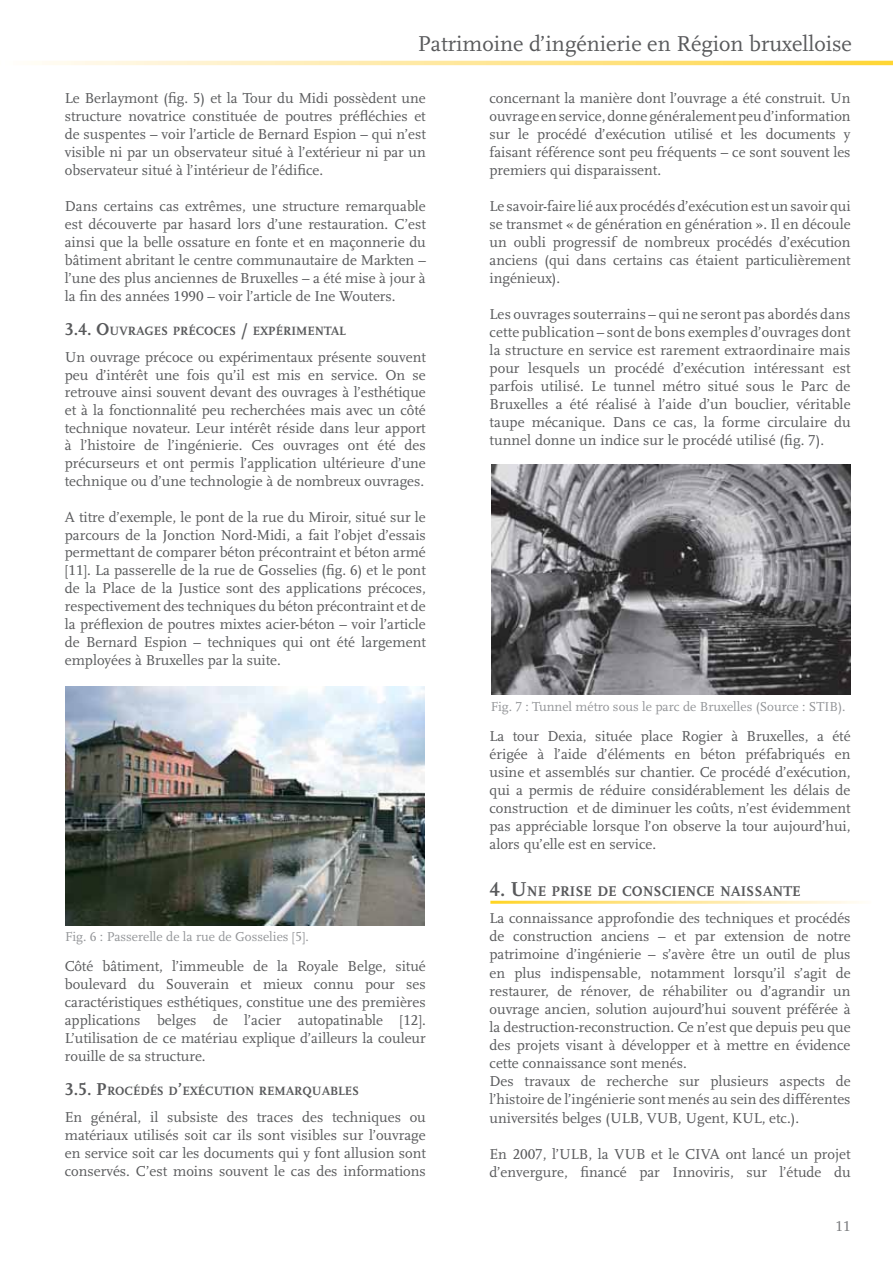
<style>
.page{position:relative;width:893px;height:1263px;background:#fff}
.page>*{position:absolute;margin:0;border:0;box-sizing:border-box;transform-origin:0 0}
.t1{font:22.5px "Scala LF";color:#58595b}
.t2{font:15px/18px "Scala LF";color:#58595b;text-align:justify}
.t3{font:15px "Scala LF";color:#77787b}
.t4{font:700 14.7px "Scala LF";color:#58595b}
.t5{font:13.5px "Scala LF";color:#939598}
.t6{font:700 12.6px "Scala LF";color:#58595b}
.s1{font-size:18px}
.s2{font-size:21px}
</style>
<div class="page">
<svg style="left:34px;top:61px;width:859px;height:4px;background:#ffe799"></svg>
<img style="left:66px;top:686px;width:359px;height:240px">
<img style="left:492px;top:465px;width:358px;height:230px">
<h1 class="t1" style="left:418px;top:35px;width:435px">Patrimoine d’ingénierie en Région bruxelloise</h1>
<p class="t2" style="left:65px;top:91px;width:363px">Le Berlaymont (fig. 5) et la Tour du Midi possèdent une structure novatrice constituée de poutres préfléchies et de suspentes – voir l’article de Bernard Espion – qui n’est visible ni par un observateur situé à l’extérieur ni par un observateur situé à l’intérieur de l’édifice.</p>
<p class="t2" style="left:65px;top:199px;width:362px">Dans certains cas extrêmes, une structure remarquable est découverte par hasard lors d’une restauration. C’est ainsi que la belle ossature en fonte et en maçonnerie du bâtiment abritant le centre communautaire de Markten – l’une des plus anciennes de Bruxelles – a été mise à jour à la fin des années 1990 – voir l’article de Ine Wouters.</p>
<p class="t6" style="left:65px;top:327px;width:282px"><span class="s1">3.4. O</span>UVRAGES PRÉCOCES <span class="s1">/</span> EXPÉRIMENTAL</p>
<p class="t2" style="left:65px;top:349px;width:362px">Un ouvrage précoce ou expérimentaux présente souvent peu d’intérêt une fois qu’il est mis en service. On se retrouve ainsi souvent devant des ouvrages à l’esthétique et à la fonctionnalité peu recherchées mais avec un côté technique novateur. Leur intérêt réside dans leur apport à l’histoire de l’ingénierie. Ces ouvrages ont été des précurseurs et ont permis l’application ultérieure d’une technique ou d’une technologie à de nombreux ouvrages.</p>
<p class="t2" style="left:65px;top:509px;width:362px">A titre d’exemple, le pont de la rue du Miroir, situé sur le parcours de la Jonction Nord-Midi, a fait l’objet d’essais permettant de comparer béton précontraint et béton armé [11]. La passerelle de la rue de Gosselies (fig. 6) et le pont de la Place de la Justice sont des applications précoces, respectivement des techniques du béton précontraint et de la préflexion de poutres mixtes acier-béton – voir l’article de Bernard Espion – techniques qui ont été largement employées à Bruxelles par la suite.</p>
<p class="t5" style="left:65px;top:932px;width:245px">Fig. 6 : Passerelle de la rue de Gosselies [5].</p>
<p class="t2" style="left:65px;top:958px;width:362px">Côté bâtiment, l’immeuble de la Royale Belge, situé boulevard du Souverain et mieux connu pour ses caractéristiques esthétiques, constitue une des premières applications belges de l’acier autopatinable [12].<br>L’utilisation de ce matériau explique d’ailleurs la couleur rouille de sa structure.</p>
<p class="t6" style="left:65px;top:1086px;width:296px"><span class="s1">3.5. P</span>ROCÉDÉS D<span class="s1">’</span>EXÉCUTION REMARQUABLES</p>
<p class="t2" style="left:65px;top:1109px;width:363px">En général, il subsiste des traces des techniques ou matériaux utilisés soit car ils sont visibles sur l’ouvrage en service soit car les documents qui y font allusion sont conservés. C’est moins souvent le cas des informations</p>
<p class="t2" style="left:489px;top:91px;width:363px">concernant la manière dont l’ouvrage a été construit. Un ouvrage en service, donne généralement peu d’information sur le procédé d’exécution utilisé et les documents y faisant référence sont peu fréquents – ce sont souvent les premiers qui disparaissent.</p>
<p class="t2" style="left:489px;top:199px;width:363px">Le savoir-faire lié aux procédés d’exécution est un savoir qui se transmet « de génération en génération ». Il en découle un oubli progressif de nombreux procédés d’exécution anciens (qui dans certains cas étaient particulièrement ingénieux).</p>
<p class="t2" style="left:489px;top:306px;width:363px">Les ouvrages souterrains – qui ne seront pas abordés dans cette publication – sont de bons exemples d’ouvrages dont la structure en service est rarement extraordinaire mais pour lesquels un procédé d’exécution intéressant est parfois utilisé. Le tunnel métro situé sous le Parc de Bruxelles a été réalisé à l’aide d’un bouclier, véritable taupe mécanique. Dans ce cas, la forme circulaire du tunnel donne un indice sur le procédé utilisé (fig. 7).</p>
<p class="t5" style="left:491px;top:702px;width:356px">Fig. 7 : Tunnel métro sous le parc de Bruxelles (Source : STIB).</p>
<p class="t2" style="left:489px;top:729px;width:363px">La tour Dexia, située place Rogier à Bruxelles, a été érigée à l’aide d’éléments en béton préfabriqués en usine et assemblés sur chantier. Ce procédé d’exécution, qui a permis de réduire considérablement les délais de construction et de diminuer les coûts, n’est évidemment pas appréciable lorsque l’on observe la tour aujourd’hui, alors qu’elle est en service.</p>
<p class="t4" style="left:489px;top:886px;width:313px"><span class="s2">4. U</span>NE PRISE DE CONSCIENCE NAISSANTE</p>
<p class="t2" style="left:489px;top:911px;width:363px;text-align:left">La connaissance approfondie des techniques et procédés de construction anciens – et par extension de notre patrimoine d’ingénierie – s’avère être un outil de plus en plus indispensable, notamment lorsqu’il s’agit de restaurer, de rénover, de réhabiliter ou d’agrandir un ouvrage ancien, solution aujourd’hui souvent préférée à la destruction-reconstruction. Ce n’est que depuis peu que des projets visant à développer et à mettre en évidence cette connaissance sont menés.<br>Des travaux de recherche sur plusieurs aspects de l’histoire de l’ingénierie sont menés au sein des différentes universités belges (ULB, VUB, Ugent, KUL, etc.).</p>
<p class="t2" style="left:489px;top:1146px;width:362px">En 2007, l’ULB, la VUB et le CIVA ont lancé un projet d’envergure, financé par Innoviris, sur l’étude du</p>
<p class="t3" style="left:835px;top:1221px;width:16px">11</p>
</div>
